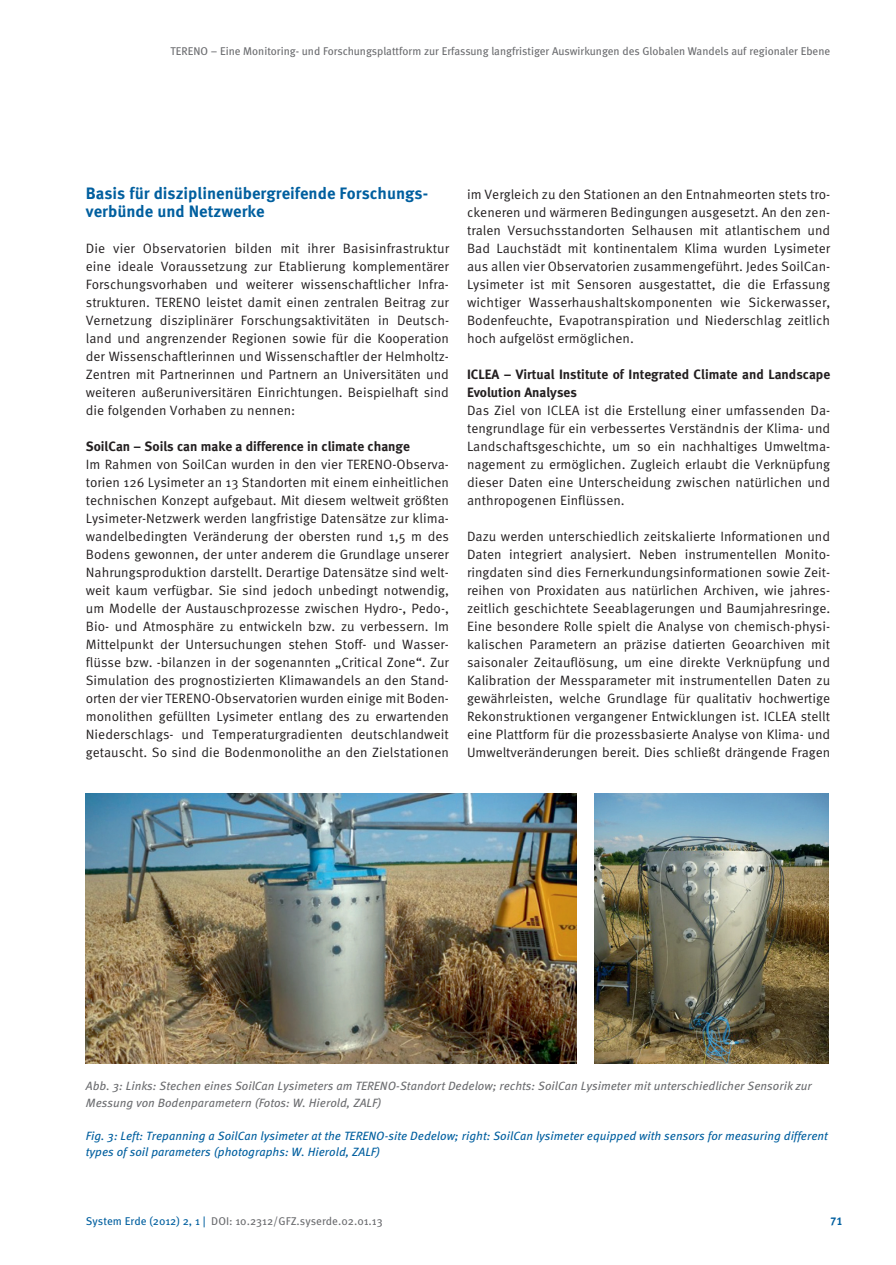
<style>
.page{position:relative;width:896px;height:1265px;background:#fff}
.page>*{position:absolute;margin:0;border:0;box-sizing:border-box;transform-origin:0 0}
.t1{font:700 16.5px/18px "Meta Pro";color:#005f9f}
.t2{font:13.5px/18px "Meta Pro";color:#231f20;text-align:justify}
.t3{font:700 13.5px/18px "Meta";color:#231f20}
.t4{font:italic 12px/16.5px "Meta Pro";color:#005f9f}
.t5{font:italic 12px/16.5px "Meta Pro";color:#6c6d70}
.t6{font:11.25px "Meta";color:#6c6d70}
.t7{font:11.25px "Meta Pro";color:#6c6d70}
.t8{font:700 11.25px "Meta Pro";color:#005f9f}
.s1{color:#005f9f}
</style>
<div class="page">
<img style="left:86px;top:793px;width:490px;height:270px">
<img style="left:594px;top:793px;width:234px;height:270px">
<p class="t6" style="left:171px;top:44px;width:661px">TERENO – Eine Monitoring- und Forschungsplattform zur Erfassung langfristiger Auswirkungen des Globalen Wandels auf regionaler Ebene</p>
<p class="t1" style="left:86px;top:184px;width:344px">Basis für disziplinenübergreifende Forschungs&shy;verbünde und Netzwerke</p>
<p class="t2" style="left:86px;top:239px;width:365px">Die vier Observatorien bilden mit ihrer Basisinfrastruktur eine ideale Voraussetzung zur Etablierung komplementärer Forschungsvorhaben und weiterer wissenschaftlicher Infra&shy;strukturen. TERENO leistet damit einen zentralen Beitrag zur Vernetzung disziplinärer Forschungsaktivitäten in Deutsch&shy;land und angrenzender Regionen sowie für die Kooperation der Wissenschaftlerinnen und Wissenschaftler der Helmholtz-Zentren mit Partnerinnen und Partnern an Universitäten und weiteren außeruniversitären Einrichtungen. Beispielhaft sind die folgenden Vorhaben zu nennen:</p>
<p class="t3" style="left:86px;top:437px;width:325px">SoilCan – Soils can make a difference in climate change</p>
<p class="t2" style="left:86px;top:455px;width:365px">Im Rahmen von SoilCan wurden in den vier TERENO-Observa&shy;torien 126 Lysimeter an 13 Standorten mit einem einheitlichen technischen Konzept aufgebaut. Mit diesem weltweit größten Lysimeter-Netzwerk werden langfristige Datensätze zur klima&shy;wandelbedingten Veränderung der obersten rund 1,5 m des Bodens gewonnen, der unter anderem die Grundlage unserer Nahrungsproduktion darstellt. Derartige Datensätze sind welt&shy;weit kaum verfügbar. Sie sind jedoch unbedingt notwendig, um Modelle der Austauschprozesse zwischen Hydro-, Pedo-, Bio- und Atmosphäre zu entwickeln bzw. zu verbessern. Im Mittelpunkt der Untersuchungen stehen Stoff- und Wasser&shy;flüsse bzw. -bilanzen in der sogenannten „Critical Zone“. Zur Simulation des prognostizierten Klimawandels an den Stand&shy;orten der vier TERENO-Observatorien wurden einige mit Boden&shy;monolithen gefüllten Lysimeter entlang des zu erwartenden Niederschlags- und Temperaturgradienten deutschlandweit getauscht. So sind die Bodenmonolithe an den Zielstationen</p>
<p class="t2" style="left:467px;top:185px;width:365px">im Vergleich zu den Stationen an den Entnahmeorten stets tro&shy;ckeneren und wärmeren Bedingungen ausgesetzt. An den zen&shy;tralen Versuchsstandorten Selhausen mit atlantischem und Bad Lauchstädt mit kontinentalem Klima wurden Lysimeter aus allen vier Observatorien zusammengeführt. Jedes SoilCan-Lysimeter ist mit Sensoren ausgestattet, die die Erfassung wichtiger Wasserhaushaltskomponenten wie Sickerwasser, Bodenfeuchte, Evapotranspiration und Niederschlag zeitlich hoch aufgelöst ermöglichen.</p>
<p class="t3" style="left:467px;top:365px;width:365px">ICLEA – Virtual Institute of Integrated Climate and Landscape<br>Evolution Analyses</p>
<p class="t2" style="left:467px;top:401px;width:365px">Das Ziel von ICLEA ist die Erstellung einer umfassenden Da&shy;tengrundlage für ein verbessertes Verständnis der Klima- und Landschaftsgeschichte, um so ein nachhaltiges Umweltma&shy;nagement zu ermöglichen. Zugleich erlaubt die Verknüpfung dieser Daten eine Unterscheidung zwischen natürlichen und anthropogenen Einflüssen.</p>
<p class="t2" style="left:467px;top:527px;width:365px">Dazu werden unterschiedlich zeitskalierte Informationen und Daten integriert analysiert. Neben instrumentellen Monito&shy;ringdaten sind dies Fernerkundungsinformationen sowie Zeit&shy;reihen von Proxidaten aus natürlichen Archiven, wie jahres&shy;zeitlich geschichtete Seeablagerungen und Baumjahresringe.<br>Eine besondere Rolle spielt die Analyse von chemisch-physi&shy;kalischen Parametern an präzise datierten Geoarchiven mit saisonaler Zeitauflösung, um eine direkte Verknüpfung und Kalibration der Messparameter mit instrumentellen Daten zu gewährleisten, welche Grundlage für qualitativ hochwertige Rekonstruktionen vergangener Entwicklungen ist. ICLEA stellt eine Plattform für die prozessbasierte Analyse von Klima- und Umweltveränderungen bereit. Dies schließt drängende Fragen</p>
<p class="t5" style="left:86px;top:1078px;width:727px">Abb. 3: Links: Stechen eines SoilCan Lysimeters am TERENO-Standort Dedelow; rechts: SoilCan Lysimeter mit unterschiedlicher Sensorik zur<br>Messung von Bodenparametern (Fotos: W. Hierold, ZALF)</p>
<p class="t4" style="left:86px;top:1127px;width:743px">Fig. 3: Left: Trepanning a SoilCan lysimeter at the TERENO-site Dedelow; right: SoilCan lysimeter equipped with sensors for measuring different types of soil parameters (photographs: W. Hierold, ZALF)</p>
<p class="t7" style="left:86px;top:1214px;width:298px"><span class="s1">System Erde (2012) 2, 1 |</span> DOI: 10.2312/GFZ.syserde.02.01.13</p>
<p class="t8" style="left:830px;top:1214px;width:14px">71</p>
</div>
